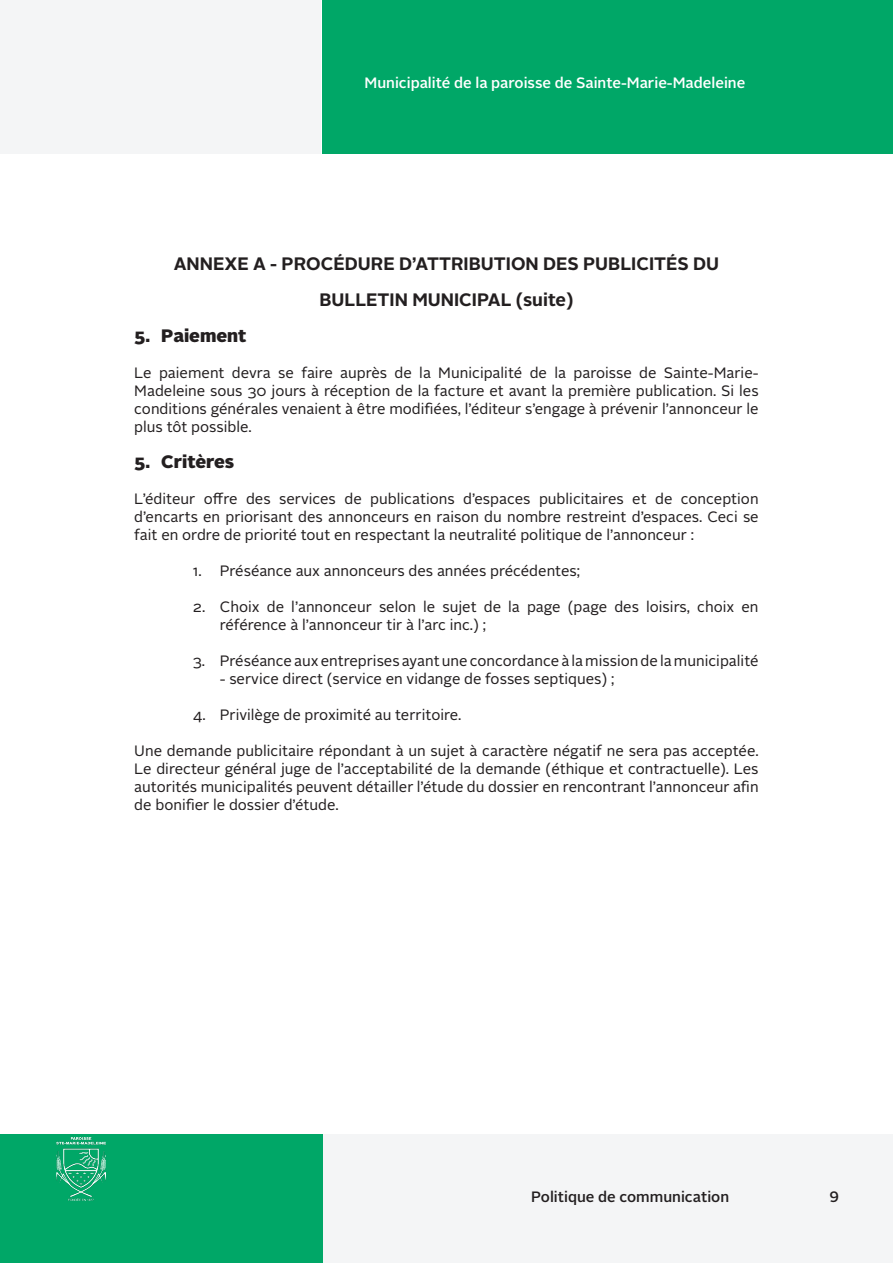
<style>
.page{position:relative;width:893px;height:1263px;background:#fff}
.page>*{position:absolute;margin:0;border:0;box-sizing:border-box;transform-origin:0 0}
.Corps_de_texte_-_Esp{font:700 18px/36px "Alright Sans";color:#231f20;text-align:center}
.t1{font:900 18px "Alright Sans";color:#231f20}
.Corps_de_texte_-_Esp-2{font:15px/18px "Alright Sans";color:#231f20;text-align:justify}
.t2{font:500 15px "Alright Sans";color:#fff}
.t3{font:500 15px "Alright Sans";color:#231f20}
</style>
<div class="page">
<div style="left:322px;top:0;width:571px;height:154px;background:#00a767"></div>
<div style="left:0;top:1134px;width:323px;height:129px;background:#00a767"></div>
<div style="left:0;top:0;width:321px;height:154px;background:#f4f5f6"></div>
<div style="left:323px;top:1134px;width:570px;height:129px;background:#f4f5f6"></div>
<img style="left:56px;top:1137px;width:50px;height:63px">
<p class="t2" style="left:364px;top:72px;width:382px">Municipalité de la paroisse de Sainte-Marie-Madeleine</p>
<p class="Corps_de_texte_-_Esp" style="left:174px;top:246px;width:547px">ANNEXE A - PROCÉDURE D’ATTRIBUTION DES PUBLICITÉS DU<br>BULLETIN MUNICIPAL (suite)</p>
<p class="t1" style="left:134px;top:323px;width:114px">5. Paiement</p>
<p class="Corps_de_texte_-_Esp-2" style="left:134px;top:364px;width:626px">Le paiement devra se faire auprès de la Municipalité de la paroisse de Sainte-Marie-Madeleine sous 30 jours à réception de la facture et avant la première publication. Si les conditions générales venaient à être modifiées, l’éditeur s’engage à prévenir l’annonceur le plus tôt possible.</p>
<p class="t1" style="left:134px;top:449px;width:101px">5. Critères</p>
<p class="Corps_de_texte_-_Esp-2" style="left:134px;top:490px;width:626px">L’éditeur offre des services de publications d’espaces publicitaires et de conception d’encarts en priorisant des annonceurs en raison du nombre restreint d’espaces. Ceci se fait en ordre de priorité tout en respectant la neutralité politique de l’annonceur :</p>
<p class="Corps_de_texte_-_Esp-2" style="left:193px;top:562px;width:389px">1. Préséance aux annonceurs des années précédentes;</p>
<p class="Corps_de_texte_-_Esp-2" style="left:220px;top:598px;width:540px;text-indent:-27px">2. Choix de l’annonceur selon le sujet de la page (page des loisirs, choix en référence à l’annonceur tir à l’arc inc.) ;</p>
<p class="Corps_de_texte_-_Esp-2" style="left:193px;top:652px;width:567px">3. Préséance aux entreprises ayant une concordance à la mission de la municipalité</p>
<p class="Corps_de_texte_-_Esp-2" style="left:220px;top:670px;width:396px">- service direct (service en vidange de fosses septiques) ;</p>
<p class="Corps_de_texte_-_Esp-2" style="left:193px;top:706px;width:270px">4. Privilège de proximité au territoire.</p>
<p class="Corps_de_texte_-_Esp-2" style="left:134px;top:742px;width:626px">Une demande publicitaire répondant à un sujet à caractère négatif ne sera pas acceptée.<br>Le directeur général juge de l’acceptabilité de la demande (éthique et contractuelle). Les autorités municipalités peuvent détailler l’étude du dossier en rencontrant l’annonceur afin de bonifier le dossier d’étude.</p>
<p class="t3" style="left:531px;top:1187px;width:199px">Politique de communication</p>
<p class="t3" style="left:829px;top:1187px;width:11px">9</p>
</div>
